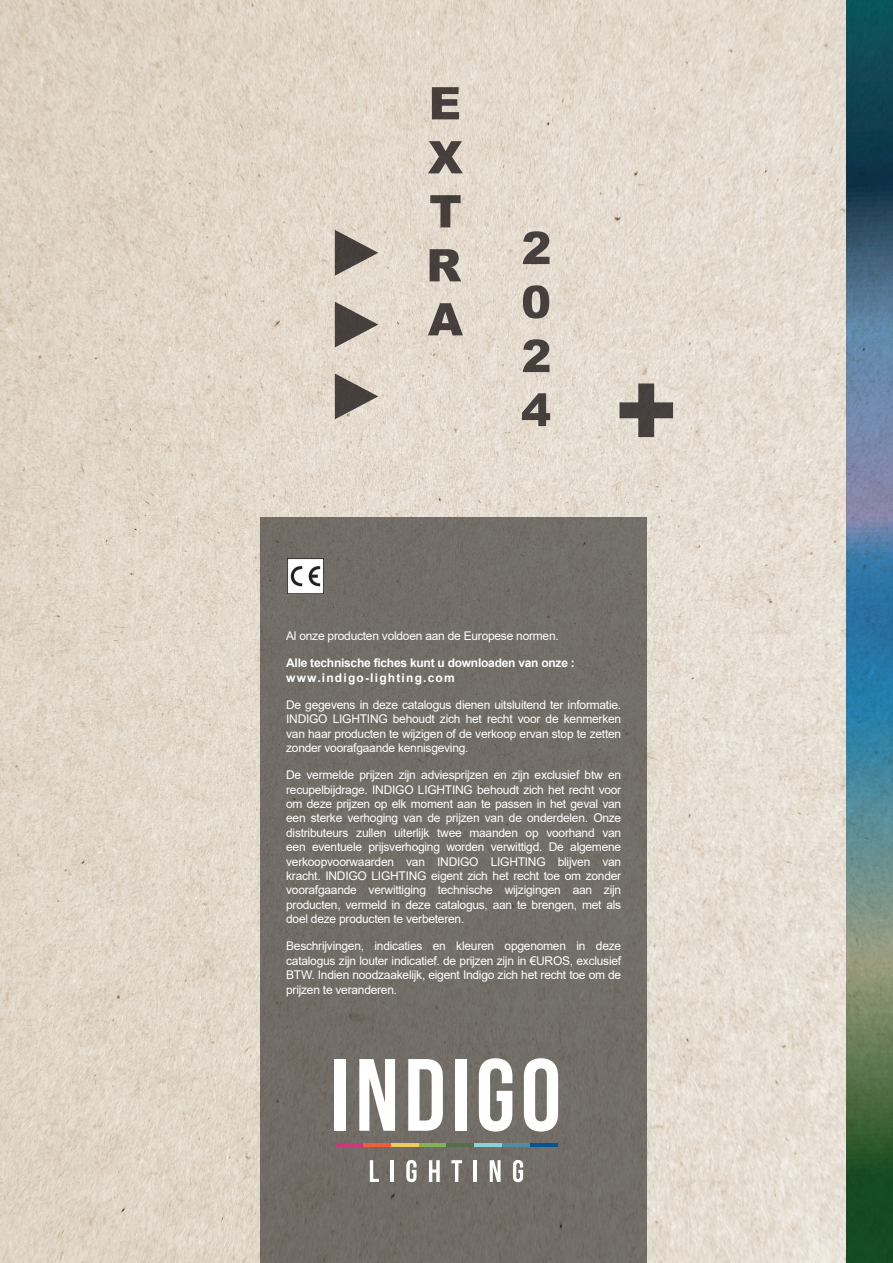
<style>
.page{position:relative;width:893px;height:1263px;background:#fff}
.page>*{position:absolute;margin:0;border:0;box-sizing:border-box;transform-origin:0 0}
.t1{font:900 100.5px "Arial";color:#231f20}
.t2{font:12px/14.4px "Arial";letter-spacing:-.02em;color:#fff;text-align:justify}
.t3{font:700 12px/14.4px "Arial";letter-spacing:-.02em;color:#fff}
</style>
<div class="page">
<img style="left:0;top:0;width:846px;height:1263px">
<svg style="left:846px;top:0;width:47px;height:1263px;background:#46707a"></svg>
<div style="left:261px;top:517px;width:386px;height:746px;background:#726d67"></div>
<img style="left:287px;top:559px;width:36px;height:35px">
<svg style="left:335px;top:230px;width:43px;height:189px;background:#a9a198"></svg>
<svg style="left:432px;top:87px;width:27px;height:32px"></svg>
<svg style="left:428px;top:141px;width:35px;height:32px"></svg>
<svg style="left:430px;top:195px;width:31px;height:32px"></svg>
<svg style="left:430px;top:249px;width:31px;height:32px"></svg>
<svg style="left:428px;top:303px;width:35px;height:32px"></svg>
<svg style="left:523px;top:231px;width:26px;height:33px"></svg>
<svg style="left:523px;top:285px;width:26px;height:34px"></svg>
<svg style="left:523px;top:339px;width:26px;height:33px"></svg>
<svg style="left:522px;top:393px;width:28px;height:33px"></svg>
<div style="left:335px;top:1059px;width:11px;height:72px;background:#fff"></div>
<svg style="left:359px;top:1059px;width:36px;height:72px"></svg>
<svg style="left:408px;top:1059px;width:35px;height:72px"></svg>
<div style="left:455px;top:1059px;width:11px;height:72px;background:#fff"></div>
<svg style="left:479px;top:1058px;width:33px;height:73px"></svg>
<svg style="left:524px;top:1058px;width:34px;height:73px"></svg>
<svg style="left:370px;top:1160px;width:9px;height:22px"></svg>
<hr style="left:391px;top:1160px;width:3px;height:22px;background:#fff">
<svg style="left:406px;top:1160px;width:11px;height:22px"></svg>
<svg style="left:429px;top:1160px;width:11px;height:22px"></svg>
<svg style="left:451px;top:1160px;width:11px;height:22px"></svg>
<hr style="left:474px;top:1160px;width:3px;height:22px;background:#fff">
<svg style="left:490px;top:1160px;width:11px;height:22px"></svg>
<svg style="left:513px;top:1160px;width:10px;height:22px"></svg>
<hr style="left:335px;top:1144px;width:28px;height:3px;background:#cd387c">
<hr style="left:363px;top:1144px;width:28px;height:3px;background:#f15d3b">
<hr style="left:391px;top:1144px;width:28px;height:3px;background:#eecc5d">
<hr style="left:419px;top:1144px;width:27px;height:3px;background:#81b259">
<hr style="left:446px;top:1144px;width:28px;height:3px;background:#54704a">
<hr style="left:474px;top:1144px;width:28px;height:3px;background:#88d2d8">
<hr style="left:502px;top:1144px;width:28px;height:3px;background:#538ba5">
<hr style="left:530px;top:1144px;width:28px;height:3px;background:#035594">
<h1 class="t1" style="left:613px;top:337px;width:68px">+</h1>
<p class="t2" style="left:286px;top:629px;width:274px">Al onze producten voldoen aan de Europese normen.</p>
<p class="t3" style="left:286px;top:656px;width:290px">Alle technische fiches kunt u downloaden van onze : www.indigo-lighting.com</p>
<p class="t2" style="left:286px;top:697px;width:337px">De gegevens in deze catalogus dienen uitsluitend ter informatie.<br>INDIGO LIGHTING behoudt zich het recht voor de kenmerken van haar producten te wijzigen of de verkoop ervan stop te zetten zonder voorafgaande kennisgeving.</p>
<p class="t2" style="left:286px;top:768px;width:337px">De vermelde prijzen zijn adviesprijzen en zijn exclusief btw en recupelbijdrage. INDIGO LIGHTING behoudt zich het recht voor om deze prijzen op elk moment aan te passen in het geval van een sterke verhoging van de prijzen van de onderdelen. Onze distributeurs zullen uiterlijk twee maanden op voorhand van een eventuele prijsverhoging worden verwittigd. De algemene verkoopvoorwaarden van INDIGO LIGHTING blijven van kracht. INDIGO LIGHTING eigent zich het recht toe om zonder voorafgaande verwittiging technische wijzigingen aan zijn producten, vermeld in deze catalogus, aan te brengen, met als doel deze producten te verbeteren.</p>
<p class="t2" style="left:286px;top:939px;width:337px">Beschrijvingen, indicaties en kleuren opgenomen in deze catalogus zijn louter indicatief. de prijzen zijn in €UROS, exclusief BTW. Indien noodzaakelijk, eigent Indigo zich het recht toe om de prijzen te veranderen.</p>
</div>
